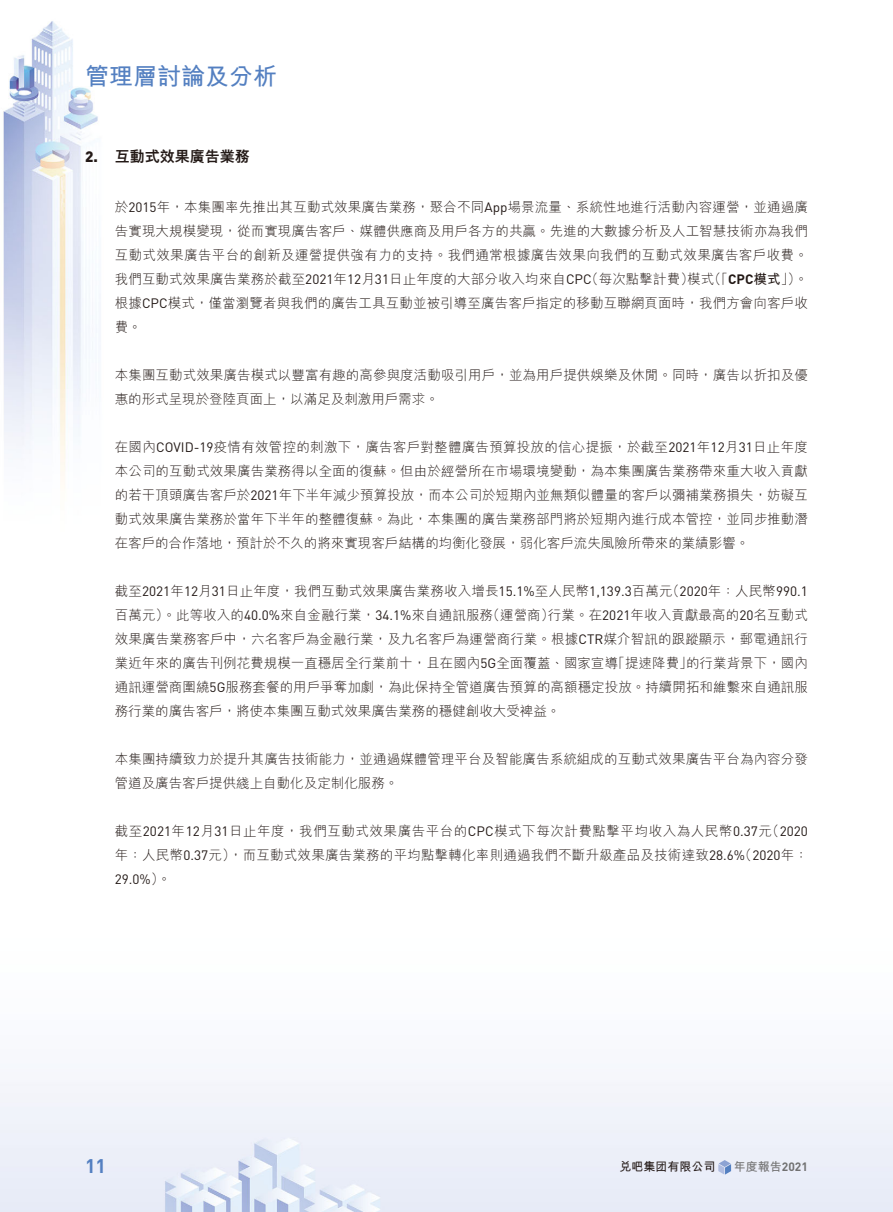
<style>
.page{position:relative;width:893px;height:1212px;background:#fff}
.page>*{position:absolute;margin:0;border:0;box-sizing:border-box;transform-origin:0 0}
.t1{font:24px "M Hei HK Bold E Ten B5 H";color:#5480c1}
.t2{font:700 19.5px "DIN Pro";color:#5480c1}
.t3{font:15px "M Hei HK Heavy E Ten B5 H";color:#231916}
.t4{font:13.5px/24px "M Hei HK Light E Ten B5 H";letter-spacing:.005em;color:#231916;text-align:justify}
.t5{font:13.5px "DIN Pro";color:#231916}
.t6{font:12px "M Hei HK Bold E Ten B5 H";color:#231916}
.t7{font:12px "M Hei HK Bold E Ten B5 H";color:#717171}
.s1{font-family:"DIN Pro";font-weight:900}
.s2{font-family:"DIN Pro"}
.s3{font-family:"DIN Pro";font-weight:700}
.s4{font-family:"M Hei HK Bold E Ten B5 H"}
.s5{font-family:"M Hei HK Light E Ten B5 H"}
.s6{font-family:"M Hei HKS Bold E Ten B5 H"}
</style>
<div class="page">
<img style="left:0;top:21px;width:893px;height:1191px">
<svg style="left:718px;top:1160px;width:13px;height:14px"></svg>
<h1 class="t1" style="left:85px;top:67px;width:193px">管理層討論及分析</h1>
<p class="t3" style="left:85px;top:151px;width:166px"><span class="s1">2.</span> 互動式效果廣告業務</p>
<p class="t4" style="left:115px;top:196px;width:695px">於<span class="s2">2015</span>年，本集團率先推出其互動式效果廣告業務，聚合不同<span class="s2">App</span>場景流量、系統性地進行活動內容運營，並通過廣告實現大規模變現，從而實現廣告客戶、媒體供應商及用戶各方的共贏。先進的大數據分析及人工智慧技術亦為我們互動式效果廣告平台的創新及運營提供強有力的支持。我們通常根據廣告效果向我們的互動式效果廣告客戶收費。我們互動式效果廣告業務於截至<span class="s2">2021</span>年<span class="s2">12</span>月<span class="s2">31</span>日止年度的大部分收入均來自<span class="s2">CPC</span>（每次點擊計費）模式（「<span class="s3">CPC</span><span class="s4">模式</span>」）。根據<span class="s2">CPC</span>模式，僅當瀏覽者與我們的廣告工具互動並被引導至廣告客戶指定的移動互聯網頁面時，我們方會向客戶收費。</p>
<p class="t4" style="left:115px;top:364px;width:695px">本集團互動式效果廣告模式以豐富有趣的高參與度活動吸引用戶，並為用戶提供娛樂及休閒。同時，廣告以折扣及優惠的形式呈現於登陸頁面上，以滿足及刺激用戶需求。</p>
<p class="t4" style="left:115px;top:436px;width:695px">在國內<span class="s2">COVID-19</span>疫情有效管控的刺激下，廣告客戶對整體廣告預算投放的信心提振，於截至<span class="s2">2021</span>年<span class="s2">12</span>月<span class="s2">31</span>日止年度本公司的互動式效果廣告業務得以全面的復蘇。但由於經營所在市場環境變動，為本集團廣告業務帶來重大收入貢獻的若干頂頭廣告客戶於<span class="s2">2021</span>年下半年減少預算投放，而本公司於短期內並無類似體量的客戶以彌補業務損失，妨礙互動式效果廣告業務於當年下半年的整體復蘇。為此，本集團的廣告業務部門將於短期內進行成本管控，並同步推動潛在客戶的合作落地，預計於不久的將來實現客戶結構的均衡化發展，弱化客戶流失風險所帶來的業績影響。</p>
<p class="t4" style="left:115px;top:580px;width:695px">截至<span class="s2">2021</span>年<span class="s2">12</span>月<span class="s2">31</span>日止年度，我們互動式效果廣告業務收入增長<span class="s2">15.1%</span>至人民幣<span class="s2">1,139.3</span>百萬元（<span class="s2">2020</span>年：人民幣<span class="s2">990.1</span>百萬元）。此等收入的<span class="s2">40.0%</span>來自金融行業，<span class="s2">34.1%</span>來自通訊服務（運營商）行業。在<span class="s2">2021</span>年收入貢獻最高的<span class="s2">20</span>名互動式效果廣告業務客戶中，六名客戶為金融行業，及九名客戶為運營商行業。根據<span class="s2">CTR</span>媒介智訊的跟蹤顯示，郵電通訊行業近年來的廣告刊例花費規模一直穩居全行業前十，且在國內<span class="s2">5G</span>全面覆蓋、國家宣導「提速降費」的行業背景下，國內通訊運營商圍繞<span class="s2">5G</span>服務套餐的用戶爭奪加劇，為此保持全管道廣告預算的高額穩定投放。持續開拓和維繫來自通訊服務行業的廣告客戶，將使本集團互動式效果廣告業務的穩健創收大受裨益。</p>
<p class="t4" style="left:115px;top:748px;width:695px">本集團持續致力於提升其廣告技術能力，並通過媒體管理平台及智能廣告系統組成的互動式效果廣告平台為內容分發管道及廣告客戶提供綫上自動化及定制化服務。</p>
<p class="t4" style="left:115px;top:820px;width:695px">截至<span class="s2">2021</span>年<span class="s2">12</span>月<span class="s2">31</span>日止年度，我們互動式效果廣告平台的<span class="s2">CPC</span>模式下每次計費點擊平均收入為人民幣<span class="s2">0.37</span>元（<span class="s2">2020</span>年：人民幣<span class="s2">0.37</span>元），而互動式效果廣告業務的平均點擊轉化率則通過我們不斷升級產品及技術達致<span class="s2">28.6%</span>（<span class="s2">2020</span>年：</p>
<p class="t5" style="left:115px;top:874px;width:58px">29.0%<span class="s5">）。</span></p>
<h2 class="t2" style="left:85px;top:1159px;width:23px">11</h2>
<p class="t6" style="left:619px;top:1161px;width:97px">兌吧集<span class="s6">團</span>有限公司</p>
<p class="t7" style="left:734px;top:1161px;width:76px">年度報告<span class="s3">2021</span></p>
</div>
